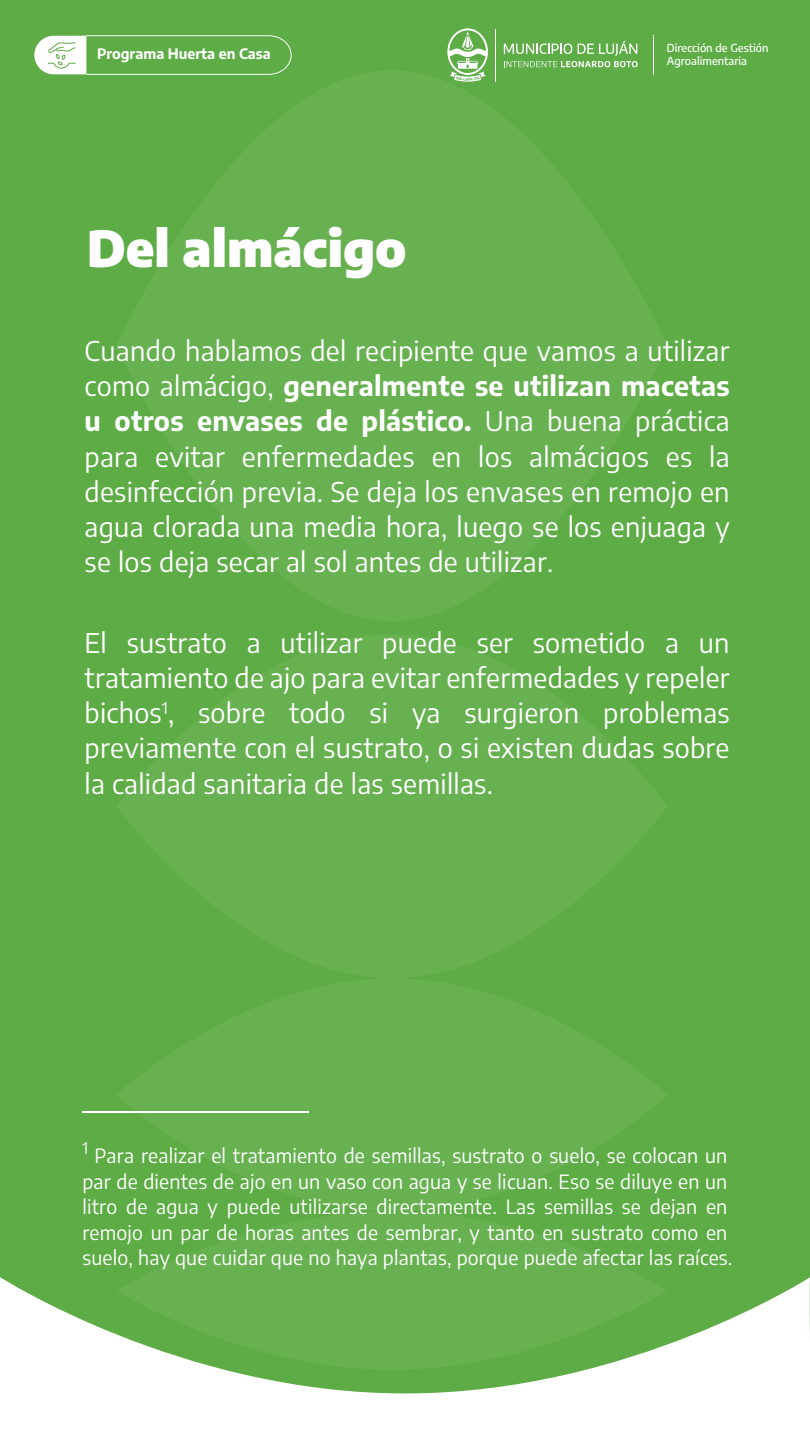
<style>
.page{position:relative;width:810px;height:1440px;background:#5dac45}
.page>*{position:absolute;margin:0;border:0;box-sizing:border-box;transform-origin:0 0}
.t1{font:900 49.5px "Encode Sans";color:#fff}
.t2{font:27px/35.2px "Encode Sans";letter-spacing:.01em;color:#fff;text-align:justify}
.t3{font:19.5px/25.5px "Encode Sans";letter-spacing:.01em;color:#fff;text-align:center}
.t4{font:15.75px "Encode Sans";color:#fff}
.t5{font:700 14.33px "Encode Sans";color:#fff}
.t6{font:500 11.02px/13.3px "Encode Sans";color:#fff}
.s1{font-weight:700}
</style>
<div class="page">
<svg style="left:0;top:1277px;width:810px;height:163px;fill:#fff"></svg>
<div style="left:116px;top:70px;width:552px;height:551px;background:#67b151;border-radius:50%"></div>
<div style="left:116px;top:634px;width:552px;height:344px;background:#67b151;border-radius:50%"></div>
<div style="left:116px;top:978px;width:552px;height:233px;background:#67b151;border-radius:50%"></div>
<div style="left:116px;top:1211px;width:552px;height:159px;background:#67b151;border-radius:50%"></div>
<svg style="left:34px;top:35px;width:258px;height:40px"></svg>
<hr style="left:653px;top:36px;width:1px;height:39px;background:#fff">
<hr style="left:495px;top:29px;width:1px;height:52px;background:#fff">
<svg style="left:504px;top:41px;width:134px;height:26px"></svg>
<svg style="left:447px;top:28px;width:41px;height:54px"></svg>
<hr style="left:82px;top:1112px;width:227px;height:1px;background:#fff">
<p class="t5" style="left:97px;top:44px;width:175px">Programa Huerta en Casa</p>
<p class="t6" style="left:667px;top:41px;width:103px">Dirección de Gestión<br>Agroalimentaria</p>
<h1 class="t1" style="left:87px;top:214px;width:321px">Del almácigo</h1>
<p class="t2" style="left:85px;top:332px;width:647px">Cuando hablamos del recipiente que vamos a utilizar como almácigo, <span class="s1">generalmente se utilizan macetas u otros envases de plástico.</span> Una buena práctica para evitar enfermedades en los almácigos es la desinfección previa. Se deja los envases en remojo en agua clorada una media hora, luego se los enjuaga y se los deja secar al sol antes de utilizar.</p>
<p class="t2" style="left:85px;top:624px;width:647px">El sustrato a utilizar puede ser sometido a un tratamiento de ajo para evitar enfermedades y repeler bichos<sup>1</sup>, sobre todo si ya surgieron problemas previamente con el sustrato, o si existen dudas sobre la calidad sanitaria de las semillas.</p>
<p class="t4" style="left:82px;top:1137px;width:7px">1</p>
<p class="t3" style="left:82px;top:1142px;width:652px">Para realizar el tratamiento de semillas, sustrato o suelo, se colocan un par de dientes de ajo en un vaso con agua y se licuan. Eso se diluye en un litro de agua y puede utilizarse directamente. Las semillas se dejan en remojo un par de horas antes de sembrar, y tanto en sustrato como en suelo, hay que cuidar que no haya plantas, porque puede afectar las raíces.</p>
</div>
